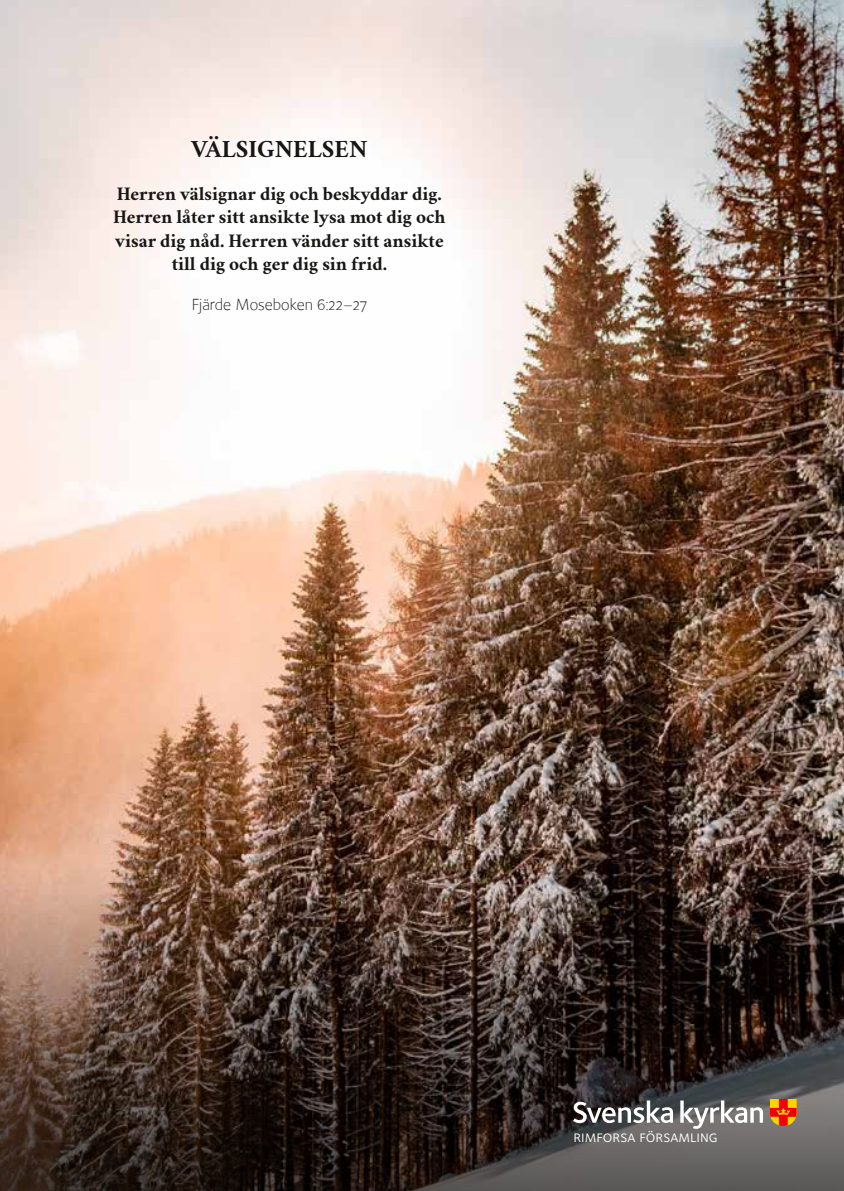
<style>
.page{position:relative;width:844px;height:1191px;background:#fff}
.page>*{position:absolute;margin:0;border:0;box-sizing:border-box;transform-origin:0 0}
.t1{font:700 24.85px "Crimson Svk 2.0";color:#161614}
.t2{font:700 19.43px/23.3px "Crimson Svk 2.0";color:#161614;text-align:center}
.t3{font:16.62px "Foundry Sterling Light OSF";color:#161614}
.t4{font:16.28px "Foundry Sterling Book Expert";color:#fff}
</style>
<div class="page">
<img style="left:0;top:0;width:843px;height:868px">
<svg style="left:0;top:868px;width:843px;height:323px;background:#453630"></svg>
<svg style="left:573px;top:1100px;width:99px;height:23px"></svg>
<svg style="left:680px;top:1100px;width:82px;height:28px"></svg>
<svg style="left:769px;top:1099px;width:27px;height:27px"></svg>
<p class="t1" style="left:191px;top:130px;width:178px">VÄLSIGNELSEN</p>
<p class="t2" style="left:113px;top:182px;width:333px">Herren välsignar dig och beskyddar dig.<br>Herren låter sitt ansikte lysa mot dig och visar dig nåd. Herren vänder sitt ansikte till dig och ger dig sin frid.</p>
<p class="t3" style="left:192px;top:294px;width:177px">Fjärde Moseboken 6:22–27</p>
<p class="t4" style="left:573px;top:1125px;width:146px">rimforsa församling</p>
</div>
